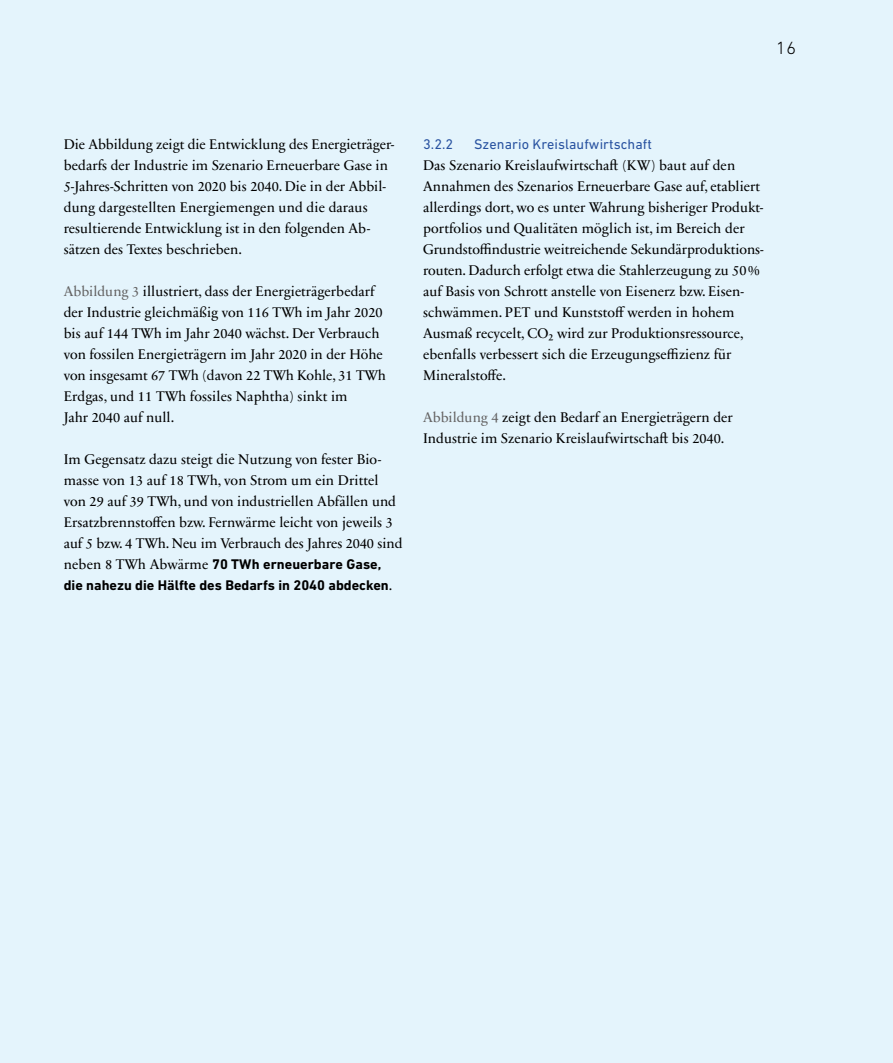
<style>
.page{position:relative;width:893px;height:1063px;background:#e4f4fc}
.page>*{position:absolute;margin:0;border:0;box-sizing:border-box;transform-origin:0 0}
.t1{font:300 18px "DIN Next LT Pro";color:#000}
.t2{font:14.25px/21px "Sabon Next LT Pro";color:#000}
.t3{font:700 14.25px/21px "DIN Next LT Pro";color:#000}
.t4{font:14.25px "DIN Next LT Pro";letter-spacing:.005em;color:#2852a0}
.s1{color:#646363}
.s2{font-family:"Sabon Next LT Pro";font-weight:400}
</style>
<div class="page">
<p class="t1" style="left:776px;top:37px;width:22px">16</p>
<p class="t2" style="left:64px;top:133px;width:332px">Die Abbildung zeigt die Entwicklung des Energieträger&shy;bedarfs der Industrie im Szenario Erneuerbare Gase in 5-Jahres-Schritten von 2020 bis 2040. Die in der Abbil&shy;dung dargestellten Energiemengen und die daraus resultierende Entwicklung ist in den folgenden Ab&shy;sätzen des Textes beschrieben.</p>
<p class="t2" style="left:64px;top:280px;width:324px"><span class="s1">Abbildung 3</span> illustriert, dass der Energieträgerbedarf der Industrie gleichmäßig von 116 TWh im Jahr 2020 bis auf 144 TWh im Jahr 2040 wächst. Der Verbrauch von fossilen Energieträgern im Jahr 2020 in der Höhe von insgesamt 67 TWh (davon 22 TWh Kohle, 31 TWh Erdgas, und 11 TWh fossiles Naphtha) sinkt im<br>Jahr 2040 auf null.</p>
<p class="t2" style="left:64px;top:448px;width:340px">Im Gegensatz dazu steigt die Nutzung von fester Bio&shy;masse von 13 auf 18 TWh, von Strom um ein Drittel von 29 auf 39 TWh, und von industriellen Abfällen und Ersatzbrennstoffen bzw. Fernwärme leicht von jeweils 3 auf 5 bzw. 4 TWh. Neu im Verbrauch des Jahres 2040 sind</p>
<p class="t3" style="left:64px;top:553px;width:330px"><span class="s2">neben 8 TWh Abwärme</span> 70 TWh erneuerbare Gase, die nahezu die Hälfte des Bedarfs in 2040 abdecken<span class="s2">.</span></p>
<p class="t4" style="left:423px;top:135px;width:32px">3.2.2</p>
<p class="t4" style="left:474px;top:135px;width:179px">Szenario Kreislaufwirtschaft</p>
<p class="t2" style="left:423px;top:154px;width:342px">Das Szenario Kreislaufwirtschaft (KW) baut auf den Annahmen des Szenarios Erneuerbare Gase auf, etabliert allerdings dort, wo es unter Wahrung bisheriger Produkt&shy;portfolios und Qualitäten möglich ist, im Bereich der Grundstoffindustrie weitreichende Sekundärproduktions&shy;routen. Dadurch erfolgt etwa die Stahlerzeugung zu 50% auf Basis von Schrott anstelle von Eisenerz bzw. Eisen&shy;schwämmen. PET und Kunststoff werden in hohem Ausmaß recycelt, CO₂ wird zur Produktionsressource, ebenfalls verbessert sich die Erzeugungseffizienz für Mineralstoffe.</p>
<p class="t2" style="left:423px;top:406px;width:311px"><span class="s1">Abbildung 4</span> zeigt den Bedarf an Energieträgern der<br>Industrie im Szenario Kreislaufwirtschaft bis 2040.</p>
</div>
